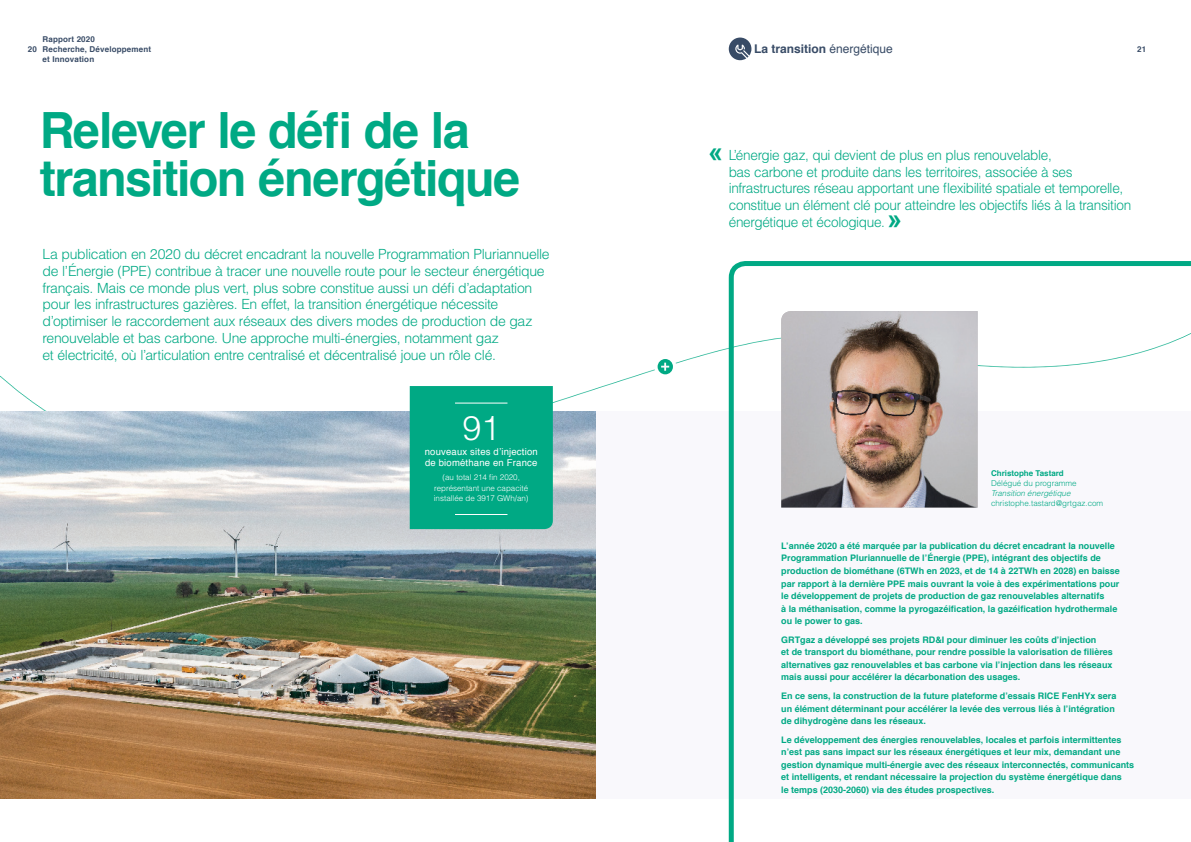
<style>
.page{position:relative;width:1191px;height:842px;background:#fff}
.page>*{position:absolute;margin:0;border:0;box-sizing:border-box;transform-origin:0 0}
.OUVERTURE_TITRE_1{font:700 50px/48px "Helvetica";letter-spacing:-.03em;color:#00a984}
.OUVERTURE_CHF-1_file{font:300 34px "Helvetica";color:#fff}
.GUILL-DROIT{font:700 26px "Arial";color:#00a984}
.OUVERTURE_CHAPO{font:300 14px/16.8px "Helvetica";letter-spacing:-.025em;color:#00a984}
.FICHE-2_EXERGUE{font:300 14px/16.8px "Helvetica";letter-spacing:-.025em;color:#00a984}
.t1{font:700 12px "Helvetica";color:#384b66}
.OUVERTURE_CHF-2-sans{font:9.5px/10.5px "Helvetica";letter-spacing:.02em;color:#fff}
.t2{font:700 9px/12.5px "Helvetica";color:#00a984}
.OUVERTURE_CHF-source{font:300 8px/10.5px "Helvetica";color:#fff;text-align:center}
.t3{font:700 8px/9.6px "Helvetica";letter-spacing:.02em;color:#384b66}
.IDENTITE_TEXTE{font:italic 300 8px/10px "Helvetica";color:#00a984}
.IDENTITE_MAIL{font:300 8px "Helvetica";color:#00a984}
.IDENTITE_TITRE{font:700 8px "Helvetica";color:#00a984}
.s1{font-weight:400}
.s2{font-style:normal}
</style>
<div class="page">
<div style="left:595px;top:411px;width:596px;height:388px;background:#f9f8fc"></div>
<svg style="left:409px;top:348px;width:317px;height:106px"></svg>
<div style="left:654px;top:356px;width:22px;height:22px;background:#fff;border-radius:50%"></div>
<svg style="left:657px;top:359px;width:16px;height:15px"></svg>
<svg style="left:661px;top:363px;width:8px;height:8px"></svg>
<svg style="left:726px;top:261px;width:465px;height:581px"></svg>
<img style="left:0;top:411px;width:595px;height:388px">
<svg style="left:977px;top:311px;width:214px;height:196px"></svg>
<img style="left:781px;top:311px;width:196px;height:196px">
<svg style="left:729px;top:38px;width:22px;height:22px"></svg>
<div style="left:410px;top:386px;width:143px;height:143px;background:#00a984"></div>
<div style="left:1084px;top:324px;width:23px;height:23px;background:#fff"></div>
<hr style="left:455px;top:403px;width:52px;height:1px;background:#fff">
<hr style="left:455px;top:514px;width:52px;height:1px;background:#fff">
<p class="t3" style="left:43px;top:35px;width:110px">Rapport 2020<br>Recherche, Développement et Innovation</p>
<h3 class="t1" style="left:754px;top:39px;width:140px">La transition <span class="s1">énergétique</span></h3>
<p class="t3" style="left:28px;top:44px;width:11px">20</p>
<p class="t3" style="left:1137px;top:44px;width:11px">21</p>
<p class="OUVERTURE_TITRE_1" style="left:40px;top:107px;width:482px">Relever le défi de la transition énergétique</p>
<p class="OUVERTURE_CHAPO" style="left:43px;top:245px;width:509px">La publication en 2020 du décret encadrant la nouvelle Programmation Pluriannuelle de l’Énergie (PPE) contribue à tracer une nouvelle route pour le secteur énergétique français. Mais ce monde plus vert, plus sobre constitue aussi un défi d’adaptation pour les infrastructures gazières. En effet, la transition énergétique nécessite d’optimiser le raccordement aux réseaux des divers modes de production de gaz renouvelable et bas carbone. Une approche multi-énergies, notamment gaz<br>et électricité, où l’articulation entre centralisé et décentralisé joue un rôle clé.</p>
<p class="OUVERTURE_CHF-1_file" style="left:462px;top:407px;width:39px">91</p>
<p class="OUVERTURE_CHF-2-sans" style="left:425px;top:447px;width:114px">nouveaux sites d’injection de biométhane en France</p>
<p class="OUVERTURE_CHF-source" style="left:434px;top:472px;width:96px">(au total 214 fin 2020, représentant une capacité installée de 3917 GWh/an)</p>
<p class="GUILL-DROIT" style="left:708px;top:134px;width:16px">«</p>
<p class="FICHE-2_EXERGUE" style="left:728px;top:146px;width:404px">L’énergie gaz, qui devient de plus en plus renouvelable,<br>bas carbone et produite dans les territoires, associée à ses infrastructures réseau apportant une flexibilité spatiale et temporelle, constitue un élément clé pour atteindre les objectifs liés à la transition énergétique et écologique.</p>
<p class="GUILL-DROIT" style="left:887px;top:202px;width:16px">»</p>
<p class="IDENTITE_TITRE" style="left:991px;top:467px;width:74px">Christophe Tastard</p>
<p class="IDENTITE_TEXTE" style="left:991px;top:478px;width:87px"><span class="s2">Délégué du programme<br></span>Transition énergétique</p>
<p class="IDENTITE_MAIL" style="left:991px;top:498px;width:114px">christophe.tastard@grtgaz.com</p>
<p class="t2" style="left:781px;top:540px;width:340px">L’année 2020 a été marquée par la publication du décret encadrant la nouvelle Programmation Pluriannuelle de l’Énergie (PPE), intégrant des objectifs de production de biométhane (6TWh en 2023, et de 14 à 22TWh en 2028) en baisse par rapport à la dernière PPE mais ouvrant la voie à des expérimentations pour le développement de projets de production de gaz renouvelables alternatifs<br>à la méthanisation, comme la pyrogazéification, la gazéification hydrothermale ou le power to gas.</p>
<p class="t2" style="left:781px;top:633px;width:333px">GRTgaz a développé ses projets RD&amp;I pour diminuer les coûts d’injection<br>et de transport du biométhane, pour rendre possible la valorisation de filières alternatives gaz renouvelables et bas carbone via l’injection dans les réseaux mais aussi pour accélérer la décarbonation des usages.</p>
<p class="t2" style="left:781px;top:690px;width:337px">En ce sens, la construction de la future plateforme d’essais RICE FenHYx sera un élément déterminant pour accélérer la levée des verrous liés à l’intégration de dihydrogène dans les réseaux.</p>
<p class="t2" style="left:781px;top:734px;width:354px">Le développement des énergies renouvelables, locales et parfois intermittentes n’est pas sans impact sur les réseaux énergétiques et leur mix, demandant une gestion dynamique multi-énergie avec des réseaux interconnectés, communicants et intelligents, et rendant nécessaire la projection du système énergétique dans<br>le temps (2030-2060) via des études prospectives.</p>
</div>
